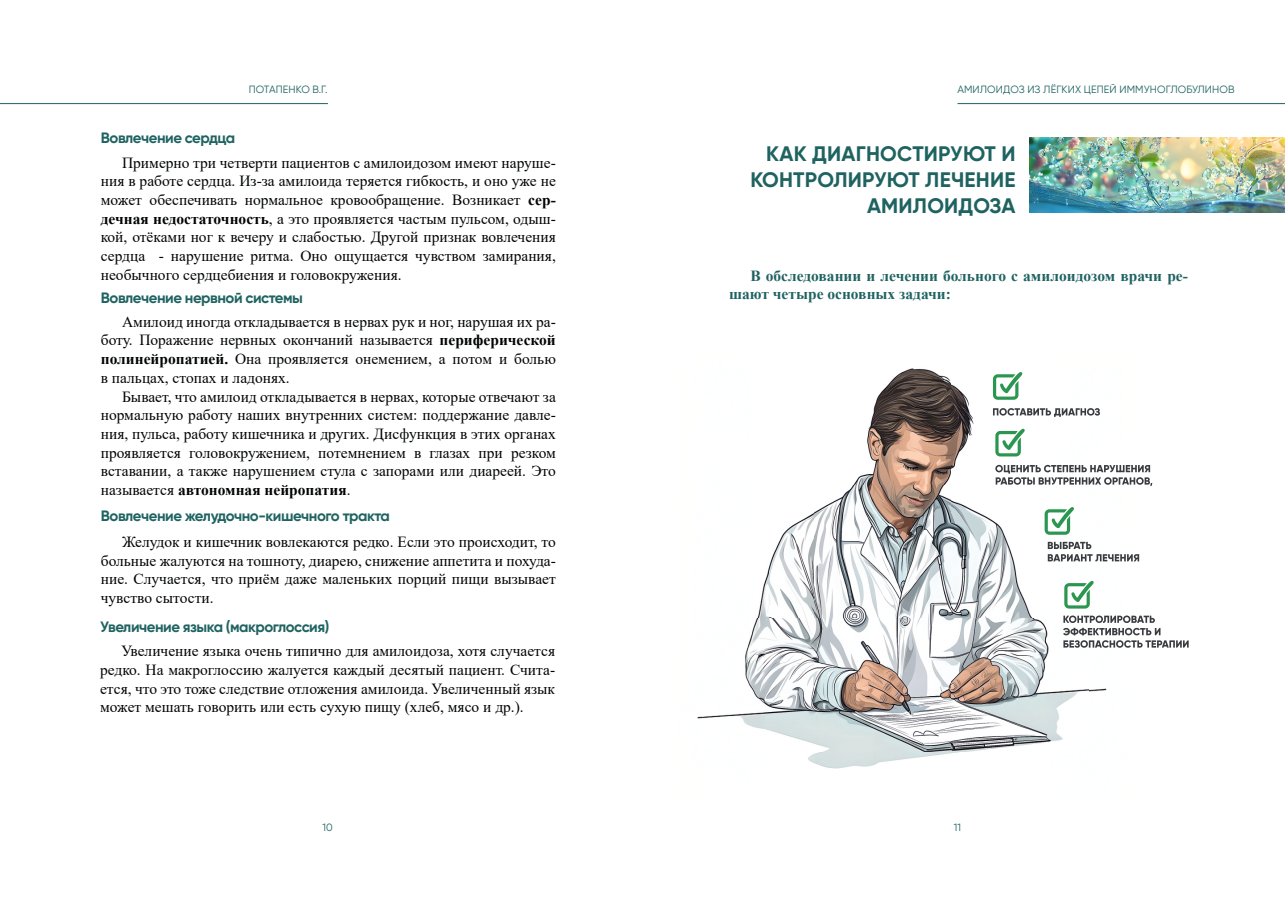
<style>
.page{position:relative;width:1285px;height:919px;background:#fff}
.page>*{position:absolute;margin:0;border:0;box-sizing:border-box;transform-origin:0 0}
.t1{font:700 21px/26px "Gilroy";letter-spacing:.01em;color:#1f6361;text-align:right}
.t2{font:15.45px/18.8px "Times New Roman";color:#030505;text-align:justify}
.t3{font:700 15.45px/18.8px "Times New Roman";color:#1f6361}
.t4{font:700 15px "Gilroy";letter-spacing:-.03em;color:#1f6361}
.t5{font:10.5px "Gilroy";letter-spacing:.01em;color:#1f6361}
.s1{font-weight:700}
</style>
<div class="page">
<hr style="left:0;top:103px;width:327px;height:1px;background:#1f6361">
<hr style="left:957px;top:103px;width:327px;height:1px;background:#1f6361">
<img style="left:1029px;top:137px;width:255px;height:76px">
<img style="left:697px;top:368px;width:436px;height:401px">
<svg style="left:992px;top:408px;width:107px;height:9px"></svg>
<svg style="left:1047px;top:541px;width:91px;height:20px"></svg>
<svg style="left:995px;top:465px;width:157px;height:21px"></svg>
<svg style="left:1062px;top:615px;width:126px;height:32px"></svg>
<svg style="left:995px;top:428px;width:29px;height:28px"></svg>
<svg style="left:1064px;top:580px;width:29px;height:28px"></svg>
<svg style="left:992px;top:372px;width:30px;height:28px"></svg>
<svg style="left:1044px;top:506px;width:29px;height:28px"></svg>
<p class="t5" style="left:249px;top:85px;width:80px">ПОТАПЕНКО В.Г.</p>
<p class="t5" style="left:957px;top:85px;width:278px">АМИЛОИДОЗ ИЗ ЛЁГКИХ ЦЕПЕЙ ИММУНОГЛОБУЛИНОВ</p>
<p class="t4" style="left:101px;top:131px;width:136px">Вовлечение сердца</p>
<p class="t2" style="left:101px;top:154px;width:456px;text-indent:21px">Примерно три четверти пациентов с амилоидозом имеют наруше&shy;ния в работе сердца. Из-за амилоида теряется гибкость, и оно уже не может обеспечивать нормальное кровообращение. Возникает <span class="s1">сер&shy;дечная недостаточность</span>, а это проявляется частым пульсом, одыш&shy;кой, отёками ног к вечеру и слабостью. Другой признак вовлечения сердца - нарушение ритма. Оно ощущается чувством замирания, необычного сердцебиения и головокружения.</p>
<p class="t4" style="left:101px;top:292px;width:203px">Вовлечение нервной системы</p>
<p class="t2" style="left:101px;top:314px;width:456px;text-indent:21px">Амилоид иногда откладывается в нервах рук и ног, нарушая их ра&shy;боту. Поражение нервных окончаний называется <span class="s1">периферической полинейропатией.</span> Она проявляется онемением, а потом и болью в пальцах, стопах и ладонях.</p>
<p class="t2" style="left:101px;top:388px;width:456px;text-indent:21px">Бывает, что амилоид откладывается в нервах, которые отвечают за нормальную работу наших внутренних систем: поддержание давле&shy;ния, пульса, работу кишечника и других. Дисфункция в этих органах проявляется головокружением, потемнением в глазах при резком вставании, а также нарушением стула с запорами или диареей. Это называется <span class="s1">автономная нейропатия</span>.</p>
<p class="t4" style="left:101px;top:509px;width:291px">Вовлечение желудочно-кишечного тракта</p>
<p class="t2" style="left:101px;top:533px;width:456px;text-indent:21px">Желудок и кишечник вовлекаются редко. Если это происходит, то больные жалуются на тошноту, диарею, снижение аппетита и похуда&shy;ние. Случается, что приём даже маленьких порций пищи вызывает чувство сытости.</p>
<p class="t4" style="left:100px;top:620px;width:231px">Увеличение языка (макроглоссия)</p>
<p class="t2" style="left:100px;top:643px;width:456px;text-indent:21px">Увеличение языка очень типично для амилоидоза, хотя случается редко. На макроглоссию жалуется каждый десятый пациент. Счита&shy;ется, что это тоже следствие отложения амилоида. Увеличенный язык может мешать говорить или есть сухую пищу (хлеб, мясо и др.).</p>
<h1 class="t1" style="left:750px;top:142px;width:266px">КАК ДИАГНОСТИРУЮТ И<br>КОНТРОЛИРУЮТ ЛЕЧЕНИЕ<br>АМИЛОИДОЗА</h1>
<p class="t3" style="left:729px;top:267px;width:460px;text-indent:21px">В обследовании и лечении больного с амилоидозом врачи ре&shy;шают четыре основных задачи:</p>
<p class="t5" style="left:322px;top:822px;width:12px">10</p>
<p class="t5" style="left:953px;top:822px;width:9px">11</p>
</div>
